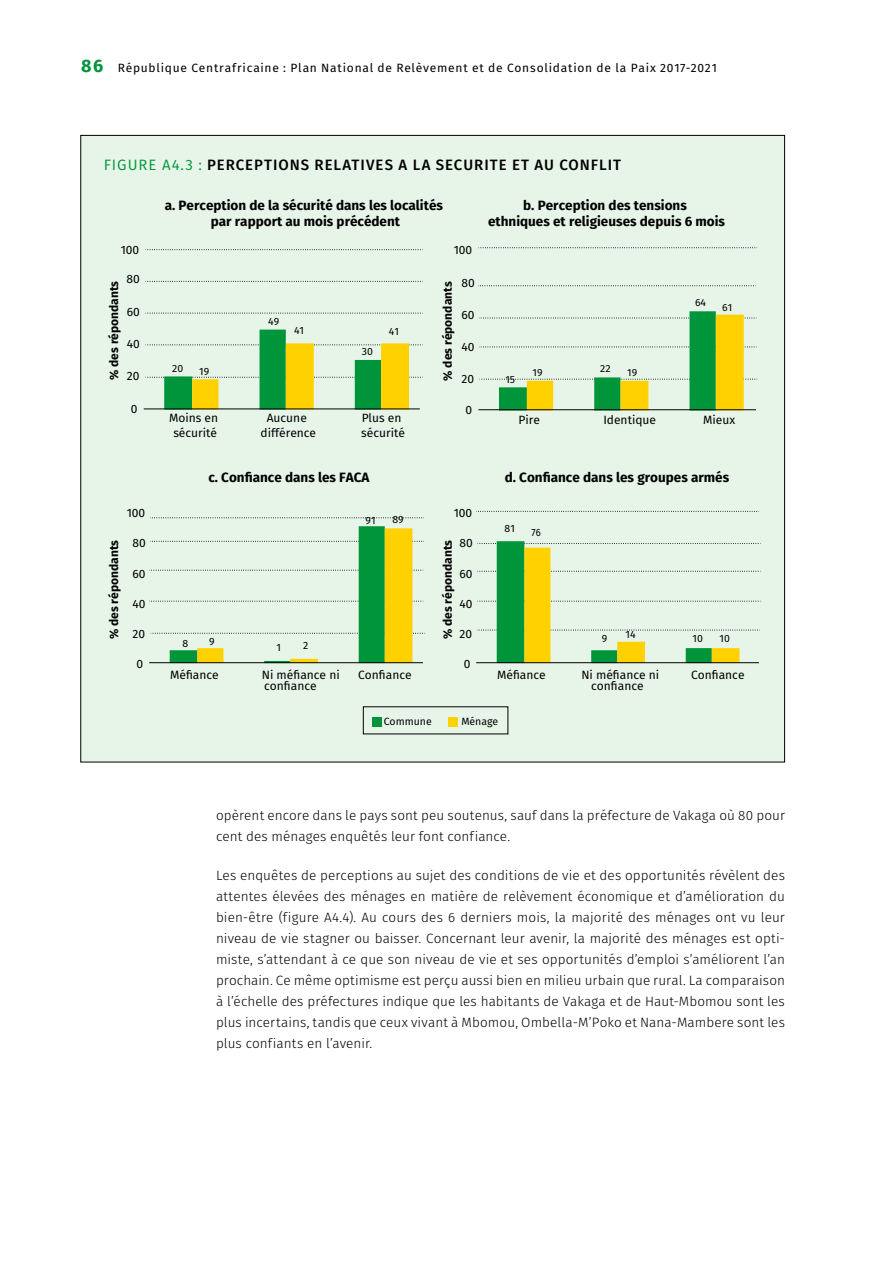
<style>
.page{position:relative;width:893px;height:1263px;background:#fff}
.page>*{position:absolute;margin:0;border:0;box-sizing:border-box;transform-origin:0 0}
.t1{font:500 15px "Fira Sans";letter-spacing:.065em;color:#000}
.t2{font:300 13.5px/21px "Fira Sans";letter-spacing:.005em;color:#000}
.t3{font:700 13.5px/16.2px "Fira Sans";color:#000;text-align:center}
.t4{font:12px/14.4px "Fira Sans";color:#000;text-align:center}
.t5{font:12px "Fira Sans";letter-spacing:.06em;color:#000}
.t6{font:700 12px "Fira Sans";color:#000}
.t7{font:10.5px "Fira Sans";color:#000}
.t8{font:10.5px "Fira Sans";color:#000;scale:.9 1}
.t9{font:10.2px "Fira Sans";color:#000}
.s1{font-weight:700;font-size:18px;color:#00953a}
.s2{font-weight:400;color:#00953a}
</style>
<div class="page">
<div style="left:81px;top:135px;width:704px;height:627px;background:#e7f5e9"></div>
<svg style="left:146px;top:330px;width:277px;height:79px"></svg>
<hr style="left:144px;top:409px;width:276px;height:1px;background:#000">
<svg style="left:147px;top:313px;width:276px;height:1px"></svg>
<svg style="left:150px;top:517px;width:274px;height:1px"></svg>
<svg style="left:149px;top:526px;width:276px;height:136px"></svg>
<hr style="left:149px;top:662px;width:274px;height:1px;background:#000">
<svg style="left:476px;top:511px;width:283px;height:1px"></svg>
<svg style="left:477px;top:541px;width:284px;height:121px"></svg>
<hr style="left:476px;top:662px;width:283px;height:1px;background:#000">
<div style="left:373px;top:717px;width:9px;height:9px;background:#00953a"></div>
<div style="left:449px;top:717px;width:9px;height:9px;background:#ffd100"></div>
<svg style="left:147px;top:281px;width:276px;height:1px"></svg>
<svg style="left:147px;top:249px;width:276px;height:1px"></svg>
<svg style="left:478px;top:285px;width:278px;height:1px"></svg>
<svg style="left:479px;top:311px;width:279px;height:98px"></svg>
<hr style="left:478px;top:409px;width:278px;height:1px;background:#000">
<svg style="left:480px;top:247px;width:278px;height:1px"></svg>
<p class="t5" style="left:81px;top:59px;width:637px"><span class="s1">86</span> République Centrafricaine : Plan National de Relèvement et de Consolidation de la Paix 2017-2021</p>
<p class="t1" style="left:104px;top:154px;width:519px"><span class="s2">FIGURE A4.3 :</span> PERCEPTIONS RELATIVES A LA SECURITE ET AU CONFLIT</p>
<p class="t3" style="left:488px;top:197px;width:238px">b. Perception des tensions<br>ethniques et religieuses depuis 6 mois</p>
<p class="t3" style="left:165px;top:197px;width:280px">a. Perception de la sécurité dans les localités par rapport au mois précédent</p>
<p class="t4" style="left:121px;top:242px;width:20px">100</p>
<p class="t4" style="left:454px;top:242px;width:20px">100</p>
<p class="t4" style="left:126px;top:272px;width:15px">80</p>
<p class="t4" style="left:461px;top:275px;width:15px">80</p>
<p class="t6" style="left:106px;top:380px;width:101px;rotate:-90deg">% des répondants</p>
<p class="t6" style="left:439px;top:381px;width:101px;rotate:-90deg">% des répondants</p>
<p class="t4" style="left:127px;top:304px;width:15px">60</p>
<p class="t4" style="left:461px;top:307px;width:15px">60</p>
<p class="t7" style="left:268px;top:313px;width:13px">49</p>
<p class="t7" style="left:294px;top:323px;width:12px">41</p>
<p class="t7" style="left:389px;top:324px;width:12px">41</p>
<p class="t4" style="left:127px;top:336px;width:15px">40</p>
<p class="t4" style="left:461px;top:339px;width:15px">40</p>
<p class="t7" style="left:362px;top:344px;width:13px">30</p>
<p class="t7" style="left:172px;top:360px;width:13px">20</p>
<p class="t7" style="left:199px;top:363px;width:12px">19</p>
<p class="t4" style="left:127px;top:369px;width:14px">20</p>
<p class="t4" style="left:461px;top:371px;width:14px">20</p>
<p class="t4" style="left:131px;top:401px;width:8px">0</p>
<p class="t4" style="left:127px;top:506px;width:20px">100</p>
<p class="t4" style="left:169px;top:410px;width:51px">Moins en sécurité</p>
<p class="t4" style="left:261px;top:410px;width:57px">Aucune différence</p>
<p class="t4" style="left:361px;top:410px;width:45px;text-align:left">Plus en sécurité</p>
<p class="t3" style="left:208px;top:469px;width:163px">c. Confiance dans les FACA</p>
<p class="t7" style="left:366px;top:513px;width:12px">91</p>
<p class="t7" style="left:392px;top:511px;width:13px">89</p>
<p class="t4" style="left:466px;top:402px;width:8px">0</p>
<p class="t4" style="left:454px;top:506px;width:20px">100</p>
<p class="t4" style="left:132px;top:536px;width:15px">80</p>
<p class="t4" style="left:459px;top:536px;width:15px">80</p>
<p class="t6" style="left:106px;top:639px;width:101px;rotate:-90deg">% des répondants</p>
<p class="t6" style="left:439px;top:639px;width:101px;rotate:-90deg">% des répondants</p>
<p class="t4" style="left:132px;top:566px;width:15px">60</p>
<p class="t4" style="left:459px;top:566px;width:15px">60</p>
<p class="t4" style="left:132px;top:596px;width:15px">40</p>
<p class="t4" style="left:459px;top:596px;width:15px">40</p>
<p class="t4" style="left:132px;top:626px;width:14px">20</p>
<p class="t4" style="left:459px;top:626px;width:14px">20</p>
<p class="t7" style="left:209px;top:634px;width:7px">9</p>
<p class="t7" style="left:182px;top:635px;width:7px">8</p>
<p class="t7" style="left:303px;top:638px;width:7px">2</p>
<p class="t7" style="left:276px;top:639px;width:6px">1</p>
<p class="t4" style="left:137px;top:656px;width:8px">0</p>
<p class="t4" style="left:170px;top:668px;width:50px">Méfiance</p>
<p class="t4" style="left:262px;top:670px;width:79px;line-height:10.5px;text-align:left">Ni méfiance ni confiance</p>
<p class="t4" style="left:358px;top:668px;width:55px">Confiance</p>
<p class="t4" style="left:464px;top:656px;width:8px">0</p>
<p class="t9" style="left:505px;top:372px;width:11px">15</p>
<p class="t9" style="left:600px;top:361px;width:12px">22</p>
<p class="t9" style="left:532px;top:364px;width:12px">19</p>
<p class="t9" style="left:627px;top:364px;width:12px">19</p>
<p class="t9" style="left:695px;top:295px;width:13px">64</p>
<p class="t9" style="left:722px;top:299px;width:12px">61</p>
<p class="t4" style="left:518px;top:412px;width:23px">Pire</p>
<p class="t4" style="left:603px;top:412px;width:54px">Identique</p>
<p class="t4" style="left:703px;top:412px;width:34px">Mieux</p>
<p class="t3" style="left:505px;top:469px;width:226px">d. Confiance dans les groupes armés</p>
<p class="t7" style="left:505px;top:521px;width:12px">81</p>
<p class="t8" style="left:531px;top:525px;width:12px">76</p>
<p class="t7" style="left:625px;top:626px;width:12px">14</p>
<p class="t7" style="left:602px;top:630px;width:7px">9</p>
<p class="t7" style="left:693px;top:630px;width:12px">10</p>
<p class="t7" style="left:719px;top:630px;width:12px">10</p>
<p class="t4" style="left:497px;top:668px;width:50px">Méfiance</p>
<p class="t4" style="left:581px;top:670px;width:79px;line-height:10.5px">Ni méfiance ni confiance</p>
<p class="t4" style="left:691px;top:668px;width:55px">Confiance</p>
<p class="t7" style="left:384px;top:713px;width:49px">Commune</p>
<p class="t7" style="left:461px;top:713px;width:38px">Ménage</p>
<p class="t2" style="left:216px;top:805px;width:570px">opèrent encore dans le pays sont peu soutenus, sauf dans la préfecture de Vakaga où 80 pour cent des ménages enquêtés leur font confiance.</p>
<p class="t2" style="left:216px;top:865px;width:570px;text-align:justify">Les enquêtes de perceptions au sujet des conditions de vie et des opportunités révèlent des attentes élevées des ménages en matière de relèvement économique et d’amélioration du bien-être (figure A4.4). Au cours des 6 derniers mois, la majorité des ménages ont vu leur niveau de vie stagner ou baisser. Concernant leur avenir, la majorité des ménages est opti&shy;miste, s’attendant à ce que son niveau de vie et ses opportunités d’emploi s’améliorent l’an prochain. Ce même optimisme est perçu aussi bien en milieu urbain que rural. La comparaison à l’échelle des préfectures indique que les habitants de Vakaga et de Haut-Mbomou sont les plus incertains, tandis que ceux vivant à Mbomou, Ombella-M’Poko et Nana-Mambere sont les plus confiants en l’avenir.</p>
</div>
